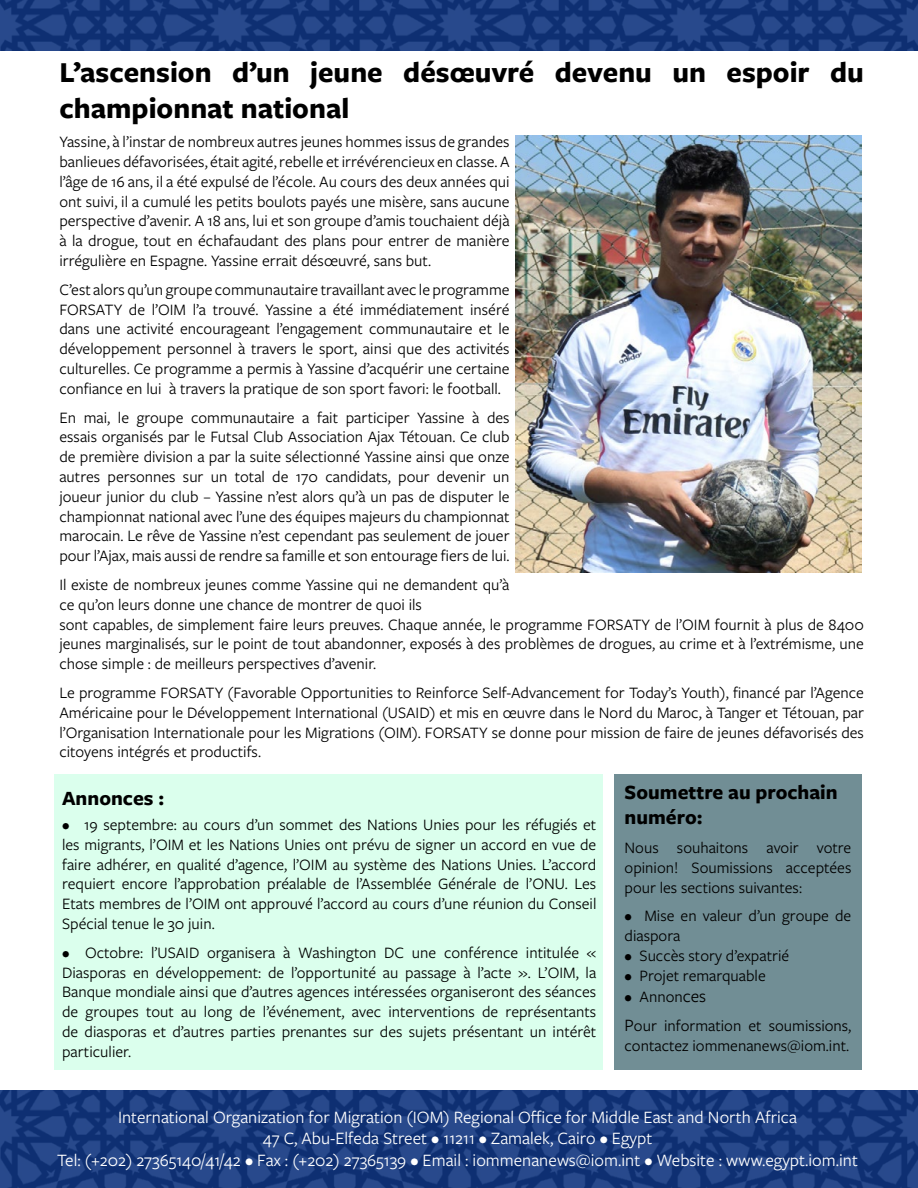
<style>
.page{position:relative;width:918px;height:1188px;background:#fff}
.page>*{position:absolute;margin:0;border:0;box-sizing:border-box;transform-origin:0 0}
.t1{font:700 30px/36px "Freight Sans Pro";color:#000}
.t2{font:700 21px/25.2px "Freight Sans Pro";color:#000}
.t3{font:18px/21.6px "Freight Sans Pro";color:#fff;text-align:center}
.t4{font:16.5px/19.8px "Freight Sans Pro";color:#000;text-align:justify}
.s1{font-size:18px}
</style>
<div class="page">
<div style="left:0;top:1091px;width:918px;height:97px;background:linear-gradient(to right,#1a3b7e,#1a3b7e)"></div>
<svg style="left:0;top:0;width:918px;height:50px;background:#1a3b7d"></svg>
<img style="left:516px;top:135px;width:345px;height:437px">
<div style="left:54px;top:774px;width:549px;height:295px;background:#dbffed"></div>
<div style="left:614px;top:774px;width:247px;height:295px;background:#718e95"></div>
<h1 class="t1" style="left:59px;top:54px;width:806px">L’ascension d’un jeune désœuvré devenu un espoir du championnat national</h1>
<p class="t4" style="left:59px;top:131px;width:452px">Yassine, à l’instar de nombreux autres jeunes hommes issus de grandes banlieues défavorisées, était agité, rebelle et irrévérencieux en classe. A l’âge de 16 ans, il a été expulsé de l’école. Au cours des deux années qui ont suivi, il a cumulé les petits boulots payés une misère, sans aucune perspective d’avenir. A 18 ans, lui et son groupe d’amis touchaient déjà à la drogue, tout en échafaudant des plans pour entrer de manière irrégulière en Espagne. Yassine errait désœuvré, sans but.</p>
<p class="t4" style="left:59px;top:279px;width:452px">C’est alors qu’un groupe communautaire travaillant avec le programme FORSATY de l’OIM l’a trouvé. Yassine a été immédiatement inséré dans une activité encourageant l’engagement communautaire et le développement personnel à travers le sport, ainsi que des activités culturelles. Ce programme a permis à Yassine d’acquérir une certaine confiance en lui à travers la pratique de son sport favori: le football.</p>
<p class="t4" style="left:59px;top:407px;width:452px">En mai, le groupe communautaire a fait participer Yassine à des essais organisés par le Futsal Club Association Ajax Tétouan. Ce club de première division a par la suite sélectionné Yassine ainsi que onze autres personnes sur un total de 170 candidats, pour devenir un joueur junior du club – Yassine n’est alors qu’à un pas de disputer le championnat national avec l’une des équipes majeurs du championnat marocain. Le rêve de Yassine n’est cependant pas seulement de jouer pour l’Ajax, mais aussi de rendre sa famille et son entourage fiers de lui.</p>
<p class="t4" style="left:59px;top:574px;width:806px;text-align:left">Il existe de nombreux jeunes comme Yassine qui ne demandent qu’à<br>ce qu’on leurs donne une chance de montrer de quoi ils<br>sont capables, de simplement faire leurs preuves. Chaque année, le programme FORSATY de l’OIM fournit à plus de 8400 jeunes marginalisés, sur le point de tout abandonner, exposés à des problèmes de drogues, au crime et à l’extrémisme, une chose simple : de meilleurs perspectives d’avenir.</p>
<p class="t4" style="left:59px;top:682px;width:806px">Le programme FORSATY (Favorable Opportunities to Reinforce Self-Advancement for Today’s Youth), financé par l’Agence Américaine pour le Développement International (USAID) et mis en œuvre dans le Nord du Maroc, à Tanger et Tétouan, par l’Organisation Internationale pour les Migrations (OIM). FORSATY se donne pour mission de faire de jeunes défavorisés des citoyens intégrés et productifs.</p>
<p class="t2" style="left:62px;top:785px;width:104px">Annonces :</p>
<p class="t4" style="left:62px;top:814px;width:536px">• 19 septembre: au cours d’un sommet des Nations Unies pour les réfugiés et les migrants, l’OIM et les Nations Unies ont prévu de signer un accord en vue de faire adhérer, en qualité d’agence, l’OIM au système des Nations Unies. L’accord requiert encore l’approbation préalable de l’Assemblée Générale de l’ONU. Les Etats membres de l’OIM ont approuvé l’accord au cours d’une réunion du Conseil Spécial tenue le 30 juin.</p>
<p class="t4" style="left:62px;top:942px;width:536px">• Octobre: l’USAID organisera à Washington DC une conférence intitulée « Diasporas en développement: de l’opportunité au passage à l’acte ». L’OIM, la Banque mondiale ainsi que d’autres agences intéressées organiseront des séances de groupes tout au long de l’événement, avec interventions de représentants de diasporas et d’autres parties prenantes sur des sujets présentant un intérêt particulier.</p>
<p class="t2" style="left:625px;top:779px;width:215px">Soumettre au prochain numéro:</p>
<p class="t4" style="left:625px;top:837px;width:228px">Nous souhaitons avoir votre opinion! Soumissions acceptées pour les sections suivantes:</p>
<p class="t4" style="left:625px;top:906px;width:228px">• Mise en valeur d’un groupe de diaspora</p>
<p class="t4" style="left:625px;top:945px;width:166px">• Succès story d’expatrié</p>
<p class="t4" style="left:625px;top:965px;width:143px">• Projet remarquable</p>
<p class="t4" style="left:625px;top:982px;width:228px;line-height:28.8px">• Annon<span class="s1">ces<br>P</span>our information et soumissions,</p>
<p class="t4" style="left:625px;top:1035px;width:226px">contactez iommenanews@iom.int.</p>
<p class="t3" style="left:57px;top:1105px;width:802px">International Organization for Migration (IOM) Regional Office for Middle East and North Africa<br>47 C, Abu-Elfeda Street • 11211 • Zamalek, Cairo • Egypt<br>Tel: (+202) 27365140/41/42 • Fax : (+202) 27365139 • Email : iommenanews@iom.int • Website : www.egypt.iom.int</p>
</div>
